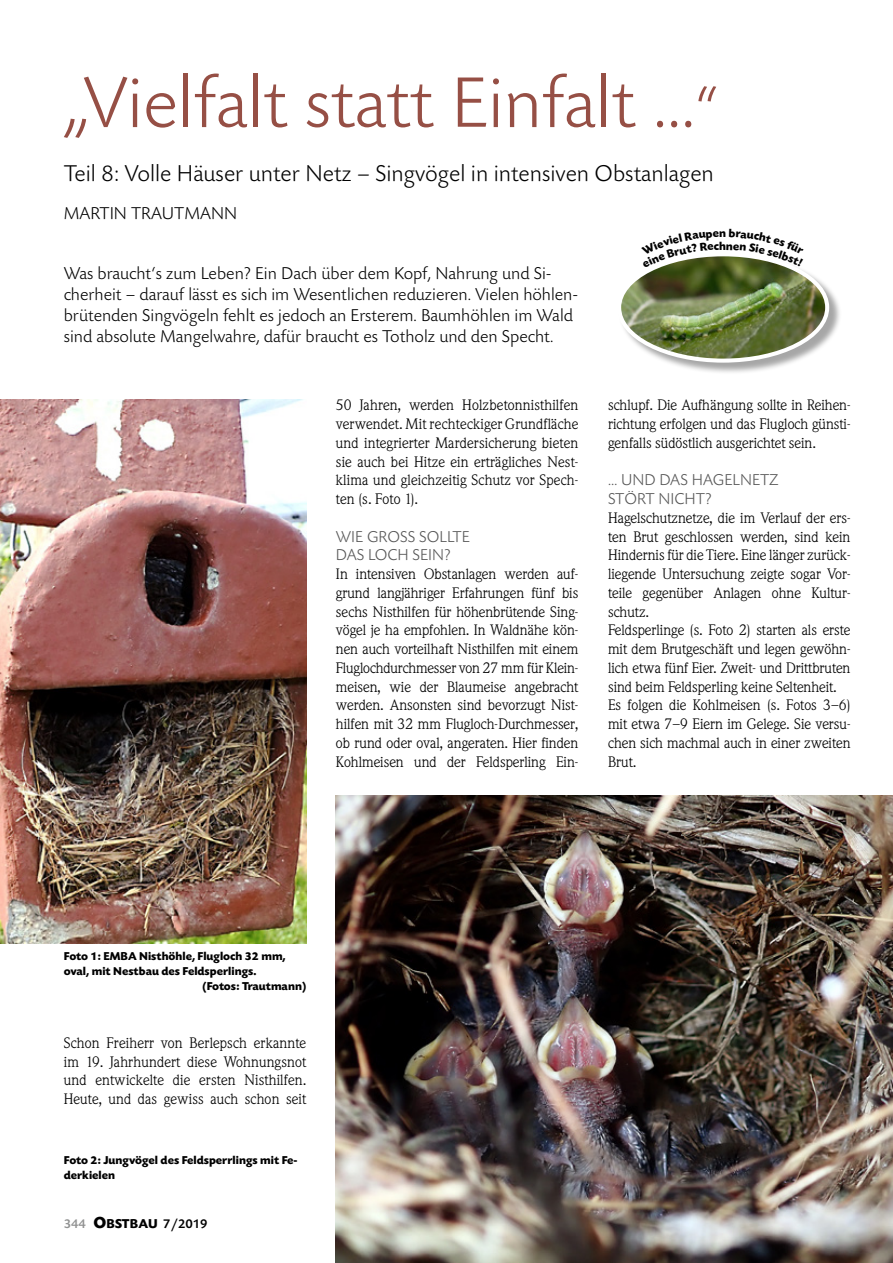
<style>
.page{position:relative;width:893px;height:1263px;background:#fff}
.page>*{position:absolute;margin:0;border:0;box-sizing:border-box;transform-origin:0 0}
.t1{font:300 75px "Today SB";color:#964f45}
.t2{font:300 24px "Today SB";color:#000}
.t3{font:300 18px/21px "Today SB";color:#000}
.t4{font:300 16.5px/18.8px "Today SB";color:#565656}
.t5{font:15px/18.8px "Weidemann BQ";color:#000;text-align:justify}
.t6{font:700 13.5px "Today SB";letter-spacing:.01em;color:#000}
.t7{font:700 12px/15px "Today SB";color:#000}
.s1{font-size:60px}
.s2{font-weight:500;color:#919292}
.s3{font-size:16.8px}
.s4{font-weight:500}
</style>
<div class="page">
<img style="left:0;top:400px;width:306px;height:544px">
<img style="left:336px;top:795px;width:557px;height:468px">
<div style="left:618px;top:254px;width:223px;height:121px;background:#000;opacity:.35"></div>
<img style="left:619px;top:254px;width:208px;height:107px">
<div style="left:617px;top:252px;width:212px;height:111px;border:4px solid #fff;border-radius:50%"></div>
<svg style="left:641px;top:252px;width:78px;height:16px"></svg>
<svg style="left:726px;top:252px;width:78px;height:15px"></svg>
<h1 class="t1" style="left:64px;top:63px;width:657px">„Vielfalt statt Einfalt …<span class="s1">“</span></h1>
<h2 class="t2" style="left:64px;top:160px;width:652px">Teil 8: Volle Häuser unter Netz – Singvögel in intensiven Obstanlagen</h2>
<p class="t3" style="left:64px;top:203px;width:175px">MARTIN TRAUTMANN</p>
<p class="t3" style="left:64px;top:263px;width:516px">Was braucht‘s zum Leben? Ein Dach über dem Kopf, Nahrung und Si&shy;cherheit – darauf lässt es sich im Wesentlichen reduzieren. Vielen höhlen&shy;brütenden Singvögeln fehlt es jedoch an Ersterem. Baumhöhlen im Wald sind absolute Mangelwahre, dafür braucht es Totholz und den Specht.</p>
<p class="t5" style="left:336px;top:396px;width:244px">50 Jahren, werden Holzbetonnisthilfen verwendet. Mit rechteckiger Grundfläche und integrierter Mardersicherung bieten sie auch bei Hitze ein erträgliches Nest&shy;klima und gleichzeitig Schutz vor Spech&shy;ten (s. Foto 1).</p>
<p class="t4" style="left:336px;top:528px;width:135px">WIE GROSS SOLLTE<br>DAS LOCH SEIN?</p>
<p class="t5" style="left:336px;top:565px;width:244px">In intensiven Obstanlagen werden auf&shy;grund langjähriger Erfahrungen fünf bis sechs Nisthilfen für höhenbrütende Sing&shy;vögel je ha empfohlen. In Waldnähe kön&shy;nen auch vorteilhaft Nisthilfen mit einem Fluglochdurchmesser von 27 mm für Klein&shy;meisen, wie der Blaumeise angebracht werden. Ansonsten sind bevorzugt Nist&shy;hilfen mit 32 mm Flugloch-Durchmesser, ob rund oder oval, angeraten. Hier finden Kohlmeisen und der Feldsperling Ein-</p>
<p class="t7" style="left:719px;top:226px;width:9px">n</p>
<p class="t7" style="left:719px;top:239px;width:9px">h</p>
<p class="t5" style="left:608px;top:396px;width:244px">schlupf. Die Aufhängung sollte in Reihen&shy;richtung erfolgen und das Flugloch günsti&shy;genfalls südöstlich ausgerichtet sein.</p>
<p class="t4" style="left:608px;top:471px;width:172px">… UND DAS HAGELNETZ<br>STÖRT NICHT?</p>
<p class="t5" style="left:608px;top:509px;width:244px;text-align:left">Hagelschutznetze, die im Verlauf der ers&shy;ten Brut geschlossen werden, sind kein Hindernis für die Tiere. Eine länger zurück&shy;liegende Untersuchung zeigte sogar Vor&shy;teile gegenüber Anlagen ohne Kultur&shy;schutz.<br>Feldsperlinge (s. Foto 2) starten als erste mit dem Brutgeschäft und legen gewöhn&shy;lich etwa fünf Eier. Zweit- und Drittbruten sind beim Feldsperling keine Seltenheit.<br>Es folgen die Kohlmeisen (s. Fotos 3–6) mit etwa 7–9 Eiern im Gelege. Sie versu&shy;chen sich machmal auch in einer zweiten Brut.</p>
<p class="t7" style="left:64px;top:949px;width:223px">Foto 1: EMBA Nisthöhle, Flugloch 32 mm,</p>
<p class="t7" style="left:64px;top:964px;width:194px">oval, mit Nestbau des Feldsperlings.</p>
<p class="t7" style="left:203px;top:979px;width:105px">(Fotos: Trautmann)</p>
<p class="t5" style="left:64px;top:1034px;width:244px">Schon Freiherr von Berlepsch erkannte im 19. Jahrhundert diese Wohnungsnot und entwickelte die ersten Nisthilfen.<br>Heute, und das gewiss auch schon seit</p>
<p class="t7" style="left:64px;top:1152px;width:235px">Foto 2: Jungvögel des Feldsperrlings mit Fe&shy;derkielen</p>
<p class="t6" style="left:64px;top:1216px;width:145px"><span class="s2">344</span> <span class="s3">O</span>BSTBAU <span class="s4">7/2019</span></p>
</div>
